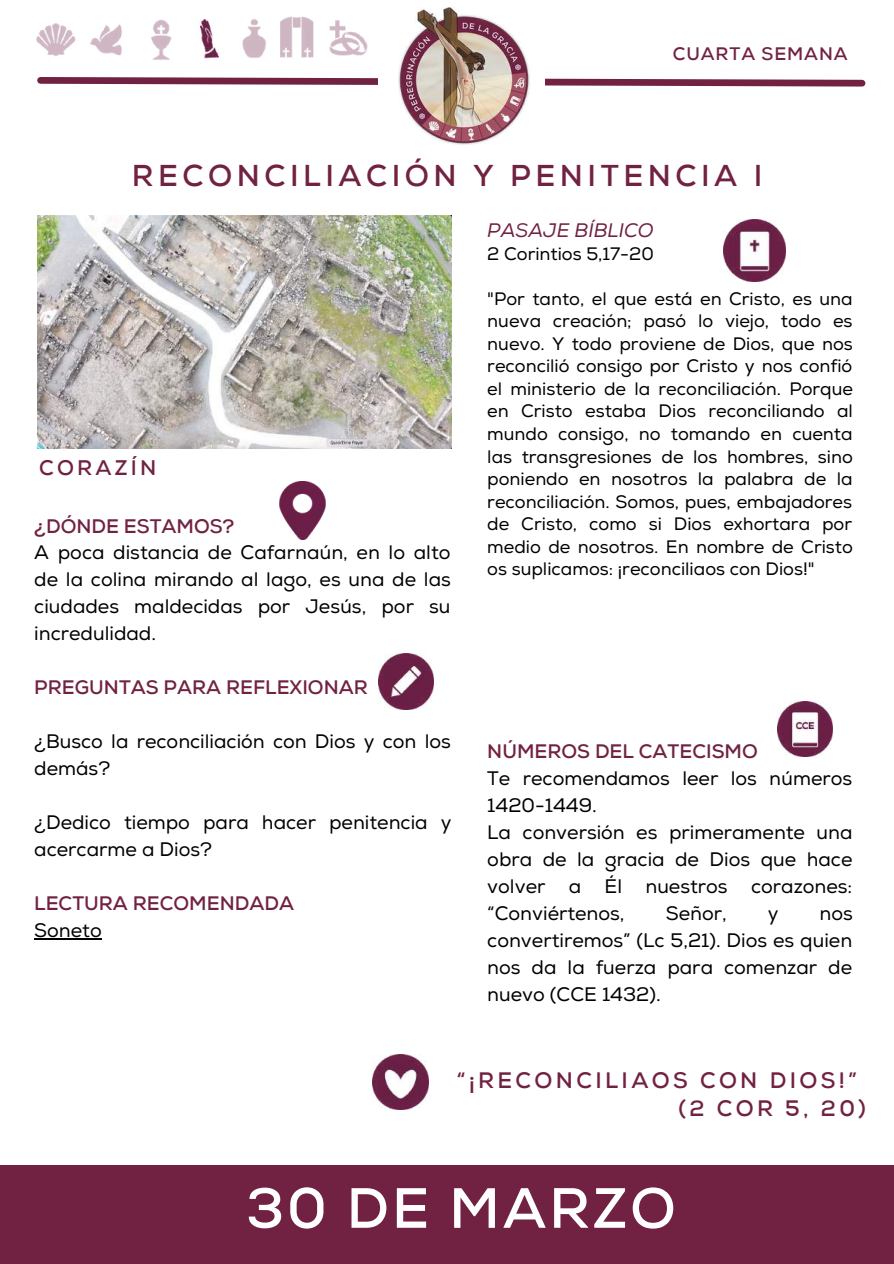
<style>
.page{position:relative;width:894px;height:1264px;background:#fff}
.page>*{position:absolute;margin:0;border:0;box-sizing:border-box;transform-origin:0 0}
.t1{font:700 56.55px "Nexa";letter-spacing:.05em;color:#fff}
.t2{font:700 30px "Nexa";letter-spacing:.15em;color:#712242}
.t3{font:700 22.2px/28.2px "Nexa";letter-spacing:.15em;color:#712242}
.t4{font:700 21px "Nexa";letter-spacing:.15em;color:#712242}
.t5{font:19.5px/27px "Nexa";color:#000}
.t6{font:700 19.5px "Nexa";color:#712242}
.t7{font:700 19.5px "Nexa";color:#712242}
.t8{font:italic 19.5px "Nexa";color:#712242}
.t9{font:18px/22.5px "Nexa";color:#000;text-align:justify}
.t10{font:700 18px "Nexa";letter-spacing:.05em;color:#712242}
</style>
<div class="page">
<svg style="left:37px;top:77px;width:829px;height:10px"></svg>
<div style="left:378px;top:0;width:167px;height:165px;background:#fff"></div>
<img style="left:723px;top:220px;width:62px;height:62px">
<hr style="left:34px;top:938px;width:68px;height:1px;background:#000">
<img style="left:373px;top:1054px;width:55px;height:55px">
<img style="left:36px;top:23px;width:86px;height:34px">
<img style="left:151px;top:20px;width:21px;height:40px">
<img style="left:199px;top:19px;width:20px;height:40px">
<img style="left:242px;top:19px;width:24px;height:39px">
<img style="left:280px;top:16px;width:34px;height:42px">
<img style="left:329px;top:20px;width:39px;height:36px">
<div style="left:0;top:1164px;width:893px;height:99px;background:#712242"></div>
<img style="left:378px;top:654px;width:55px;height:55px">
<img style="left:279px;top:481px;width:46px;height:58px">
<img style="left:398px;top:7px;width:132px;height:138px">
<img style="left:777px;top:701px;width:55px;height:56px">
<img style="left:37px;top:215px;width:414px;height:233px">
<p class="t10" style="left:672px;top:42px;width:176px">CUARTA SEMANA</p>
<h2 class="t2" style="left:132px;top:156px;width:631px">RECONCILIACIÓN Y PENITENCIA I</h2>
<p class="t4" style="left:39px;top:454px;width:118px">CORAZÍN</p>
<p class="t7" style="left:34px;top:513px;width:202px">¿DÓNDE ESTAMOS?</p>
<p class="t5" style="left:34px;top:539px;width:418px;text-align:justify">A poca distancia de Cafarnaún, en lo alto de la colina mirando al lago, es una de las ciudades maldecidas por Jesús, por su incredulidad.</p>
<p class="t6" style="left:34px;top:675px;width:335px">PREGUNTAS PARA REFLEXIONAR</p>
<p class="t5" style="left:34px;top:728px;width:418px">¿Busco la reconciliación con Dios y con los demás?</p>
<p class="t5" style="left:34px;top:809px;width:418px">¿Dedico tiempo para hacer penitencia y acercarme a Dios?</p>
<p class="t6" style="left:34px;top:891px;width:261px">LECTURA RECOMENDADA</p>
<p class="t5" style="left:34px;top:917px;width:69px">Soneto</p>
<p class="t8" style="left:487px;top:219px;width:168px">PASAJE BÍBLICO</p>
<p class="t9" style="left:487px;top:243px;width:168px">2 Corintios 5,17-20</p>
<p class="t9" style="left:487px;top:288px;width:367px">"Por tanto, el que está en Cristo, es una nueva creación; pasó lo viejo, todo es nuevo. Y todo proviene de Dios, que nos reconcilió consigo por Cristo y nos confió el ministerio de la reconciliación. Porque en Cristo estaba Dios reconciliando al mundo consigo, no tomando en cuenta las transgresiones de los hombres, sino poniendo en nosotros la palabra de la reconciliación. Somos, pues, embajadores de Cristo, como si Dios exhortara por medio de nosotros. En nombre de Cristo os suplicamos: ¡reconciliaos con Dios!"</p>
<p class="t6" style="left:487px;top:739px;width:272px">NÚMEROS DEL CATECISMO</p>
<p class="t5" style="left:487px;top:765px;width:366px">Te recomendamos leer los números<br>1420-1449.<br>La conversión es primeramente una obra de la gracia de Dios que hace volver a Él nuestros corazones: “Conviértenos,</p>
<p class="t5" style="left:665px;top:900px;width:62px">Señor,</p>
<p class="t5" style="left:767px;top:900px;width:12px">y</p>
<p class="t5" style="left:487px;top:900px;width:367px;text-align:justify;text-indent:332px">nos convertiremos” (Lc 5,21). Dios es quien nos da la fuerza para comenzar de nuevo (CCE 1432).</p>
<p class="t3" style="left:678px;top:1066px;width:189px;text-indent:-222px">“¡RECONCILIAOS CON DIOS!” (2 COR 5, 20)</p>
<h1 class="t1" style="left:246px;top:1171px;width:431px">30 DE MARZO</h1>
</div>
